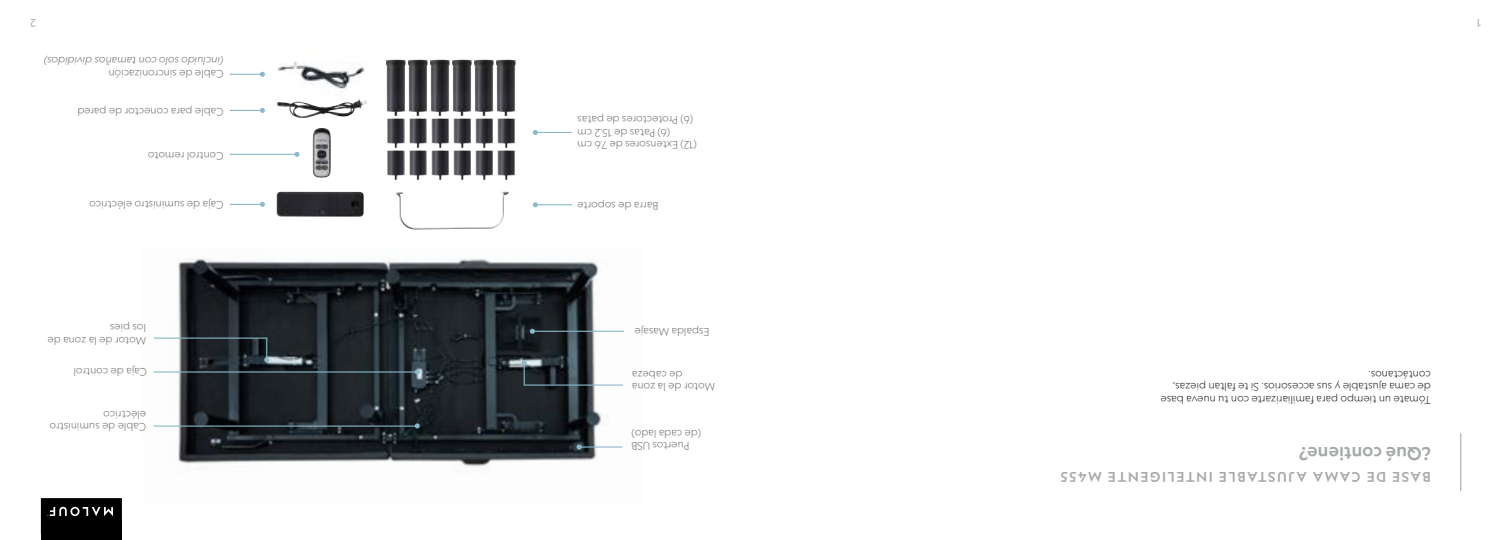
<style>
.page{position:relative;width:1512px;height:540px;background:#fff}
.page>*{position:absolute;margin:0;border:0;box-sizing:border-box;transform-origin:0 0}
.t1{font:500 18px "Geograph";color:#a6a9aa}
.t2{font:500 13.5px "Geograph";letter-spacing:.125em;color:#a6a9aa}
.t3{font:300 10.5px/12.6px "Geograph";color:#5e5c5a;text-align:right}
.t4{font:300 10.5px/12.6px "Geograph";color:#000}
.t5{font:italic 300 10.5px "Geograph";color:#5e5c5a}
.t6{font:10.5px "Geograph";color:#a6a9aa}
</style>
<div class="page">
<hr style="left:1460px;top:433px;width:1px;height:58px;background:#a6a9aa">
<div style="left:41px;top:519px;width:81px;height:21px;background:#000"></div>
<svg style="left:41px;top:498px;width:81px;height:21px;background:#1e1e1e"></svg>
<img style="left:313px;top:128px;width:18px;height:50px">
<img style="left:279px;top:61px;width:86px;height:28px">
<img style="left:153px;top:258px;width:472px;height:209px">
<img style="left:395px;top:191px;width:114px;height:39px">
<hr style="left:154px;top:371px;width:263px;height:2px;background:#8bb8ca">
<hr style="left:154px;top:426px;width:263px;height:1px;background:#8bb8ca">
<hr style="left:230px;top:154px;width:67px;height:1px;background:#8bb8ca">
<hr style="left:535px;top:132px;width:37px;height:1px;background:#8bb8ca">
<hr style="left:535px;top:204px;width:37px;height:1px;background:#8bb8ca">
<svg style="left:294px;top:152px;width:6px;height:5px"></svg>
<svg style="left:577px;top:445px;width:5px;height:5px"></svg>
<svg style="left:530px;top:329px;width:5px;height:5px"></svg>
<svg style="left:415px;top:369px;width:5px;height:5px"></svg>
<svg style="left:415px;top:423px;width:5px;height:5px"></svg>
<svg style="left:533px;top:130px;width:5px;height:5px"></svg>
<svg style="left:533px;top:202px;width:5px;height:5px"></svg>
<hr style="left:532px;top:331px;width:92px;height:1px;background:#8bb8ca">
<hr style="left:524px;top:385px;width:99px;height:1px;background:#8bb8ca">
<svg style="left:522px;top:360px;width:5px;height:26px"></svg>
<svg style="left:153px;top:337px;width:116px;height:25px"></svg>
<hr style="left:579px;top:446px;width:43px;height:2px;background:#8bb8ca">
<img style="left:276px;top:192px;width:88px;height:25px">
<img style="left:277px;top:99px;width:90px;height:19px">
<svg style="left:260px;top:202px;width:5px;height:5px"></svg>
<svg style="left:260px;top:108px;width:5px;height:5px"></svg>
<svg style="left:260px;top:72px;width:5px;height:5px"></svg>
<hr style="left:230px;top:110px;width:32px;height:1px;background:#8bb8ca">
<hr style="left:230px;top:74px;width:32px;height:1px;background:#8bb8ca">
<img style="left:497px;top:118px;width:18px;height:30px">
<img style="left:497px;top:150px;width:18px;height:30px">
<img style="left:475px;top:118px;width:18px;height:30px">
<img style="left:475px;top:150px;width:18px;height:30px">
<img style="left:453px;top:118px;width:18px;height:30px">
<img style="left:453px;top:150px;width:18px;height:30px">
<img style="left:409px;top:118px;width:18px;height:30px">
<img style="left:409px;top:150px;width:18px;height:30px">
<img style="left:431px;top:118px;width:18px;height:30px">
<img style="left:431px;top:150px;width:18px;height:30px">
<img style="left:387px;top:118px;width:18px;height:30px">
<img style="left:387px;top:150px;width:18px;height:30px">
<img style="left:496px;top:60px;width:20px;height:56px">
<img style="left:474px;top:60px;width:20px;height:56px">
<img style="left:452px;top:60px;width:20px;height:56px">
<img style="left:408px;top:60px;width:20px;height:56px">
<img style="left:430px;top:60px;width:20px;height:56px">
<img style="left:386px;top:60px;width:20px;height:56px">
<hr style="left:230px;top:204px;width:32px;height:1px;background:#8bb8ca">
<p class="t6" style="left:36px;top:29px;width:7px;rotate:-180deg">2</p>
<p class="t5" style="left:223px;top:67px;width:181px;rotate:-180deg">(incluido solo con tamaños divididos)</p>
<p class="t3" style="left:223px;top:80px;width:116px;rotate:-180deg">Cable de sincronización</p>
<p class="t3" style="left:223px;top:118px;width:147px;rotate:-180deg">Cable para conector de pared</p>
<p class="t3" style="left:223px;top:162px;width:77px;rotate:-180deg">Control remoto</p>
<p class="t3" style="left:223px;top:211px;width:135px;rotate:-180deg">Caja de suministro eléctrico</p>
<p class="t3" style="left:697px;top:152px;width:121px;rotate:-180deg">(12) Extensores de 7.6 cm (6) Patas de 15.2 cm<br>(6) Protectores de patas</p>
<p class="t3" style="left:658px;top:212px;width:82px;rotate:-180deg">Barra de soporte</p>
<p class="t3" style="left:146px;top:347px;width:100px;text-align:left;rotate:-180deg">Motor de la zona de los pies</p>
<p class="t3" style="left:709px;top:338px;width:76px;rotate:-180deg">Espalda Masaje</p>
<p class="t3" style="left:147px;top:378px;width:75px;rotate:-180deg">Caja de control</p>
<p class="t3" style="left:146px;top:434px;width:98px;text-align:left;rotate:-180deg">Cable de suministro eléctrico</p>
<p class="t3" style="left:715px;top:393px;width:84px;rotate:-180deg">Motor de la zona de cabeza</p>
<p class="t3" style="left:701px;top:452px;width:71px;rotate:-180deg">Puertos USB (de cada lado)</p>
<p class="t6" style="left:1481px;top:29px;width:6px;rotate:-180deg">1</p>
<p class="t4" style="left:1431px;top:406px;width:271px;rotate:-180deg">Tómate un tiempo para familiarizarte con tu nueva base de cama ajustable y sus accesorios. Si te faltan piezas, contáctanos.</p>
<h1 class="t1" style="left:1431px;top:465px;width:133px;rotate:-180deg">¿Qué contiene?</h1>
<p class="t2" style="left:1431px;top:486px;width:371px;rotate:-180deg">BASE DE CAMA AJUSTABLE INTELIGENTE M455</p>
</div>
